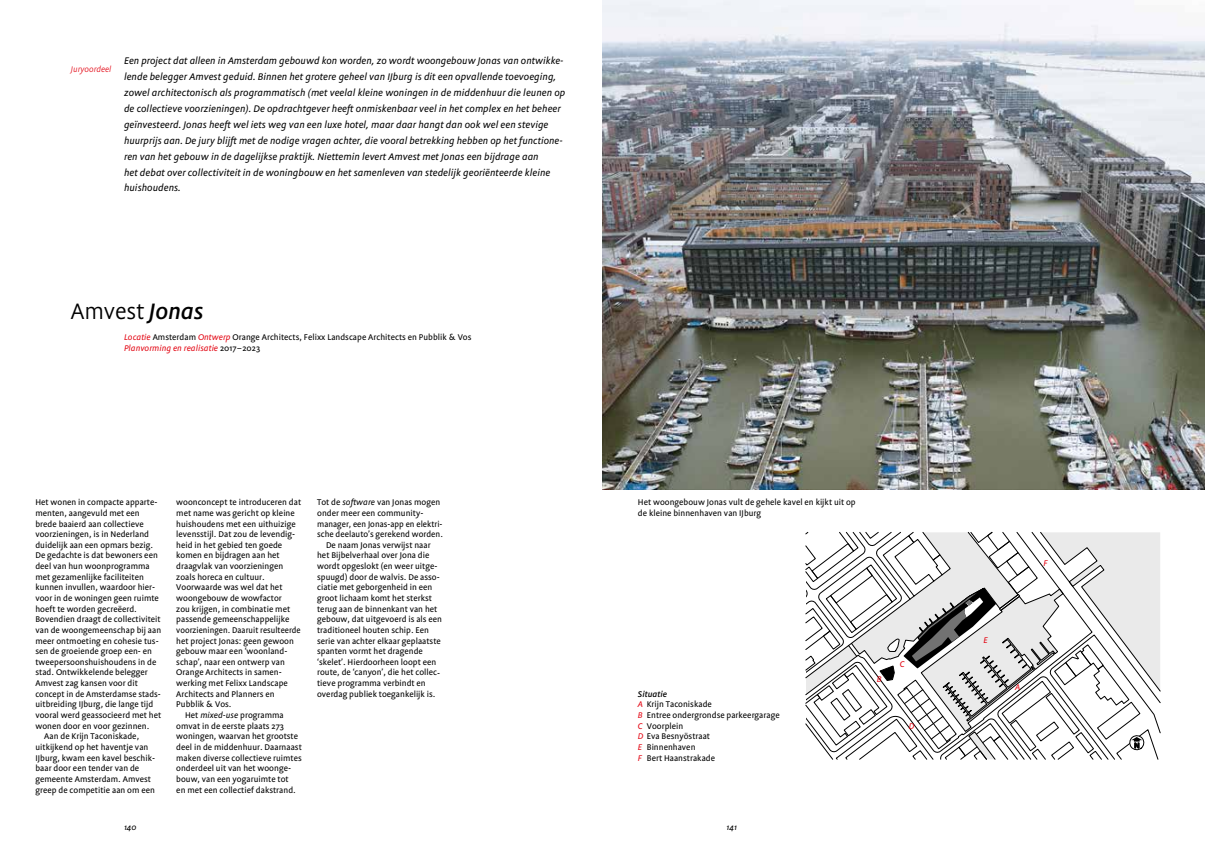
<style>
.page{position:relative;width:1205px;height:851px;background:#fff}
.page>*{position:absolute;margin:0;border:0;box-sizing:border-box;transform-origin:0 0}
.t1{font:25px "Flex";letter-spacing:-.005em;color:#000}
.t2{font:italic 10.75px/16px "Flex Text";letter-spacing:.005em;color:#000}
.t3{font:9.25px/10.6px "Flex Text";letter-spacing:.005em;color:#000}
.t4{font:9.25px "Flex Text";letter-spacing:.005em;color:#000;scale:.96 1}
.t5{font:italic 500 9.25px "Flex";letter-spacing:.005em;color:#000}
.t6{font:italic 9.25px "Flex Text";color:#e30613}
.t7{font:italic 9.12px "Flex";letter-spacing:.005em;color:#e30613}
.t8{font:italic 9.12px "Flex Text";letter-spacing:-.005em;color:#000}
.s1{font-weight:500;font-style:italic}
.s2{font-style:italic;color:#e30613}
.s3{font-style:italic}
</style>
<div class="page">
<img style="left:602px;top:0;width:603px;height:489px">
<svg style="left:805px;top:532px;width:355px;height:227px"></svg>
<p class="t7" style="left:71px;top:64px;width:42px">Juryoordeel</p>
<p class="t2" style="left:124px;top:53px;width:443px">Een project dat alleen in Amsterdam gebouwd kon worden, zo wordt woongebouw Jonas van ontwikke&shy;lende belegger Amvest geduid. Binnen het grotere geheel van IJburg is dit een opvallende toevoeging, zowel architectonisch als programmatisch (met veelal kleine woningen in de middenhuur die leunen op de collectieve voorzieningen). De opdrachtgever heeft onmiskenbaar veel in het complex en het beheer geïnvesteerd. Jonas heeft wel iets weg van een luxe hotel, maar daar hangt dan ook wel een stevige huurprijs aan. De jury blijft met de nodige vragen achter, die vooral betrekking hebben op het functione&shy;ren van het gebouw in de dagelijkse praktijk. Niettemin levert Amvest met Jonas een bijdrage aan<br>het debat over collectiviteit in de woningbouw en het samenleven van stedelijk georiënteerde kleine huishoudens.</p>
<h1 class="t1" style="left:71px;top:297px;width:134px">Amvest <span class="s1">Jonas</span></h1>
<p class="t3" style="left:124px;top:332px;width:349px"><span class="s2">Locatie</span> Amsterdam <span class="s2">Ontwerp</span> Orange Architects, Felixx Landscape Architects en Pubblik &amp; Vos<br><span class="s2">Planvorming en realisatie</span> 2017–2023</p>
<p class="t3" style="left:35px;top:497px;width:124px">Het wonen in compacte apparte-</p>
<p class="t3" style="left:35px;top:507px;width:106px">menten, aangevuld met een</p>
<p class="t3" style="left:35px;top:518px;width:110px">brede baaierd aan collectieve</p>
<p class="t3" style="left:35px;top:529px;width:115px">voorzieningen, is in Nederland</p>
<p class="t3" style="left:35px;top:539px;width:119px">duidelijk aan een opmars bezig.</p>
<p class="t3" style="left:35px;top:550px;width:124px">De gedachte is dat bewoners een</p>
<p class="t3" style="left:35px;top:561px;width:116px">deel van hun woonprogramma</p>
<p class="t3" style="left:35px;top:571px;width:110px">met gezamenlijke faciliteiten</p>
<p class="t3" style="left:35px;top:582px;width:121px">kunnen invullen, waardoor hier-</p>
<p class="t3" style="left:35px;top:592px;width:125px">voor in de woningen geen ruimte</p>
<p class="t3" style="left:35px;top:603px;width:103px">hoeft te worden gecreëerd.</p>
<p class="t3" style="left:35px;top:614px;width:127px">Bovendien draagt de collectiviteit</p>
<p class="t3" style="left:35px;top:624px;width:127px">van de woongemeenschap bij aan</p>
<p class="t3" style="left:35px;top:635px;width:125px">meer ontmoeting en cohesie tus-</p>
<p class="t3" style="left:35px;top:646px;width:118px">sen de groeiende groep een- en</p>
<p class="t3" style="left:35px;top:656px;width:122px">tweepersoonshuishoudens in de</p>
<p class="t3" style="left:35px;top:667px;width:114px">stad. Ontwikkelende belegger</p>
<p class="t3" style="left:35px;top:677px;width:104px">Amvest zag kansen voor dit</p>
<p class="t3" style="left:35px;top:688px;width:127px">concept in de Amsterdamse stads-</p>
<p class="t3" style="left:35px;top:699px;width:119px">uitbreiding IJburg, die lange tijd</p>
<p class="t3" style="left:35px;top:709px;width:127px">vooral werd geassocieerd met het</p>
<p class="t3" style="left:35px;top:720px;width:115px">wonen door en voor gezinnen.</p>
<p class="t3" style="left:44px;top:731px;width:96px">Aan de Krijn Taconiskade,</p>
<p class="t3" style="left:35px;top:741px;width:114px">uitkijkend op het haventje van</p>
<p class="t3" style="left:35px;top:752px;width:121px">IJburg, kwam een kavel beschik-</p>
<p class="t3" style="left:35px;top:763px;width:105px">baar door een tender van de</p>
<p class="t3" style="left:35px;top:773px;width:117px">gemeente Amsterdam. Amvest</p>
<p class="t3" style="left:35px;top:784px;width:121px">greep de competitie aan om een</p>
<p class="t3" style="left:176px;top:497px;width:126px">woonconcept te introduceren dat</p>
<p class="t3" style="left:176px;top:507px;width:120px">met name was gericht op kleine</p>
<p class="t3" style="left:176px;top:518px;width:121px">huishoudens met een uithuizige</p>
<p class="t3" style="left:176px;top:529px;width:120px">levensstijl. Dat zou de levendig-</p>
<p class="t3" style="left:176px;top:539px;width:107px">heid in het gebied ten goede</p>
<p class="t3" style="left:176px;top:550px;width:105px">komen en bijdragen aan het</p>
<p class="t3" style="left:176px;top:561px;width:108px">draagvlak van voorzieningen</p>
<p class="t3" style="left:176px;top:571px;width:90px">zoals horeca en cultuur.</p>
<p class="t3" style="left:176px;top:582px;width:108px">Voorwaarde was wel dat het</p>
<p class="t3" style="left:176px;top:592px;width:107px">woongebouw de wowfactor</p>
<p class="t3" style="left:176px;top:603px;width:115px">zou krijgen, in combinatie met</p>
<p class="t3" style="left:176px;top:614px;width:115px">passende gemeenschappelijke</p>
<p class="t4" style="left:176px;top:624px;width:131px">voorzieningen. Daaruit resulteerde</p>
<p class="t3" style="left:176px;top:635px;width:119px">het project Jonas: geen gewoon</p>
<p class="t3" style="left:176px;top:646px;width:113px">gebouw maar een ‘woonland-</p>
<p class="t3" style="left:176px;top:656px;width:110px">schap’, naar een ontwerp van</p>
<p class="t3" style="left:176px;top:667px;width:106px">Orange Architects in samen-</p>
<p class="t3" style="left:176px;top:677px;width:113px">werking met Felixx Landscape</p>
<p class="t3" style="left:176px;top:688px;width:100px">Architects and Planners en</p>
<p class="t3" style="left:176px;top:699px;width:57px">Pubblik &amp; Vos.</p>
<p class="t3" style="left:185px;top:709px;width:100px">Het <span class="s3">mixed-use</span> programma</p>
<p class="t3" style="left:176px;top:720px;width:109px">omvat in de eerste plaats 273</p>
<p class="t3" style="left:176px;top:731px;width:123px">woningen, waarvan het grootste</p>
<p class="t3" style="left:176px;top:741px;width:127px">deel in de middenhuur. Daarnaast</p>
<p class="t3" style="left:176px;top:752px;width:127px">maken diverse collectieve ruimtes</p>
<p class="t3" style="left:176px;top:763px;width:116px">onderdeel uit van het woonge-</p>
<p class="t3" style="left:176px;top:773px;width:114px">bouw, van een yogaruimte tot</p>
<p class="t3" style="left:176px;top:784px;width:121px">en met een collectief dakstrand.</p>
<p class="t3" style="left:317px;top:497px;width:125px">Tot de <span class="s3">software</span> van Jonas mogen</p>
<p class="t3" style="left:317px;top:507px;width:107px">onder meer een community-</p>
<p class="t3" style="left:317px;top:518px;width:127px">manager, een Jonas-app en elektri-</p>
<p class="t3" style="left:317px;top:529px;width:127px">sche deelauto’s gerekend worden.</p>
<p class="t3" style="left:326px;top:539px;width:106px">De naam Jonas verwijst naar</p>
<p class="t3" style="left:317px;top:550px;width:114px">het Bijbelverhaal over Jona die</p>
<p class="t3" style="left:317px;top:561px;width:122px">wordt opgeslokt (en weer uitge-</p>
<p class="t3" style="left:317px;top:571px;width:124px">spuugd) door de walvis. De asso-</p>
<p class="t3" style="left:317px;top:582px;width:117px">ciatie met geborgenheid in een</p>
<p class="t3" style="left:317px;top:592px;width:116px">groot lichaam komt het sterkst</p>
<p class="t3" style="left:317px;top:603px;width:122px">terug aan de binnenkant van het</p>
<p class="t3" style="left:317px;top:614px;width:126px">gebouw, dat uitgevoerd is als een</p>
<p class="t3" style="left:317px;top:624px;width:113px">traditioneel houten schip. Een</p>
<p class="t3" style="left:317px;top:635px;width:125px">serie van achter elkaar geplaatste</p>
<p class="t3" style="left:317px;top:646px;width:107px">spanten vormt het dragende</p>
<p class="t3" style="left:317px;top:656px;width:121px">‘skelet’. Hierdoorheen loopt een</p>
<p class="t3" style="left:317px;top:667px;width:124px">route, de ‘canyon’, die het collec-</p>
<p class="t3" style="left:317px;top:677px;width:110px">tieve programma verbindt en</p>
<p class="t3" style="left:317px;top:688px;width:120px">overdag publiek toegankelijk is.</p>
<p class="t3" style="left:638px;top:497px;width:219px">Het woongebouw Jonas vult de gehele kavel en kijkt uit op de kleine binnenhaven van IJburg</p>
<p class="t5" style="left:638px;top:688px;width:31px">Situatie</p>
<p class="t3" style="left:638px;top:699px;width:143px"><span class="s2">A</span> Krijn Taconiskade<br><span class="s2">B</span> Entree ondergrondse parkeergarage<br><span class="s2">C</span> Voorplein<br><span class="s2">D</span> Eva Besnyöstraat<br><span class="s2">E</span> Binnenhaven<br><span class="s2">F</span> Bert Haanstrakade</p>
<p class="t8" style="left:124px;top:821px;width:14px">140</p>
<p class="t8" style="left:726px;top:821px;width:12px">141</p>
<p class="t6" style="left:877px;top:674px;width:6px">B</p>
<p class="t6" style="left:900px;top:659px;width:6px">C</p>
<p class="t6" style="left:909px;top:721px;width:7px">D</p>
<p class="t6" style="left:1043px;top:558px;width:5px">F</p>
<p class="t6" style="left:983px;top:635px;width:6px">E</p>
<p class="t6" style="left:1015px;top:682px;width:7px">A</p>
</div>
